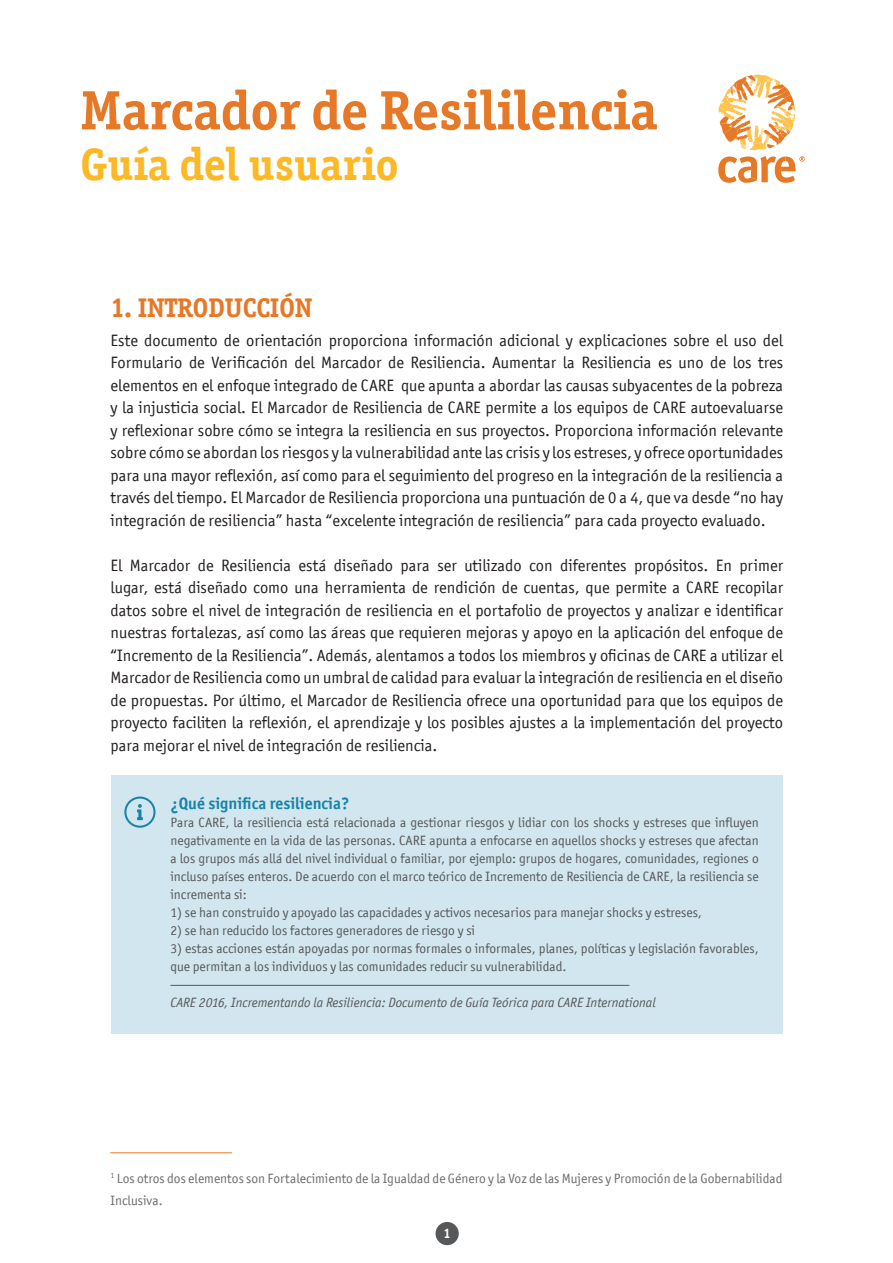
<style>
.page{position:relative;width:893px;height:1263px;background:#fff}
.page>*{position:absolute;margin:0;border:0;box-sizing:border-box;transform-origin:0 0}
.Normal_text{font:700 55.5px "Officina Ser ITC";color:#e67927}
.Normal_text-2{font:700 45.3px "Officina Ser ITC";color:#fcb825}
.Normal_text-3{font:700 27px "Officina Ser ITC";color:#e67927}
.Normal_text-4{font:16.5px/22.5px "Officina San ITC";color:#231f20;text-align:justify}
.Normal_text-5{font:700 16.5px "Officina San ITC";color:#1884aa}
.Normal_text-6{font:13.5px/18px "Officina San ITC";color:#57585a;text-align:justify}
.Normal_text-7{font:13.5px/22.5px "Officina San ITC";color:#6c6d70}
.Normal_text-8{font:italic 13.5px "Officina San ITC";color:#57585a}
.Normal_text-9{font:700 13.5px "Officina Ser ITC";color:#fff}
</style>
<div class="page">
<div style="left:111px;top:776px;width:671px;height:258px;background:#d1e6ee"></div>
<svg style="left:124px;top:796px;width:32px;height:32px"></svg>
<hr style="left:111px;top:1152px;width:121px;height:1px;background:#e67927">
<svg style="left:718px;top:75px;width:77px;height:75px"></svg>
<svg style="left:718px;top:156px;width:87px;height:27px"></svg>
<hr style="left:170px;top:985px;width:459px;height:1px;background:#57585a">
<div style="left:436px;top:1222px;width:23px;height:23px;background:#57585a;border-radius:50%"></div>
<p class="Normal_text" style="left:81px;top:76px;width:579px">Marcador de Resililencia</p>
<p class="Normal_text-2" style="left:81px;top:137px;width:319px">Guía del usuario</p>
<p class="Normal_text-3" style="left:111px;top:291px;width:203px">1. INTRODUCCIÓN</p>
<p class="Normal_text-4" style="left:111px;top:329px;width:674px">Este documento de orientación proporciona información adicional y explicaciones sobre el uso del Formulario de Verificación del Marcador de Resiliencia. Aumentar la Resiliencia es uno de los tres elementos en el enfoque integrado de CARE que apunta a abordar las causas subyacentes de la pobreza y la injusticia social. El Marcador de Resiliencia de CARE permite a los equipos de CARE autoevaluarse y reflexionar sobre cómo se integra la resiliencia en sus proyectos. Proporciona información relevante sobre cómo se abordan los riesgos y la vulnerabilidad ante las crisis y los estreses, y ofrece oportunidades para una mayor reflexión, así como para el seguimiento del progreso en la integración de la resiliencia a través del tiempo. El Marcador de Resiliencia proporciona una puntuación de 0 a 4, que va desde “no hay integración de resiliencia” hasta “excelente integración de resiliencia” para cada proyecto evaluado.</p>
<p class="Normal_text-4" style="left:111px;top:554px;width:674px">El Marcador de Resiliencia está diseñado para ser utilizado con diferentes propósitos. En primer lugar, está diseñado como una herramienta de rendición de cuentas, que permite a CARE recopilar datos sobre el nivel de integración de resiliencia en el portafolio de proyectos y analizar e identificar nuestras fortalezas, así como las áreas que requieren mejoras y apoyo en la aplicación del enfoque de “Incremento de la Resiliencia”. Además, alentamos a todos los miembros y oficinas de CARE a utilizar el Marcador de Resiliencia como un umbral de calidad para evaluar la integración de resiliencia en el diseño de propuestas. Por último, el Marcador de Resiliencia ofrece una oportunidad para que los equipos de proyecto faciliten la reflexión, el aprendizaje y los posibles ajustes a la implementación del proyecto para mejorar el nivel de integración de resiliencia.</p>
<p class="Normal_text-5" style="left:170px;top:793px;width:180px">¿Qué significa resiliencia?</p>
<p class="Normal_text-6" style="left:170px;top:814px;width:590px">Para CARE, la resiliencia está relacionada a gestionar riesgos y lidiar con los shocks y estreses que influyen negativamente en la vida de las personas. CARE apunta a enfocarse en aquellos shocks y estreses que afectan a los grupos más allá del nivel individual o familiar, por ejemplo: grupos de hogares, comunidades, regiones o incluso países enteros. De acuerdo con el marco teórico de Incremento de Resiliencia de CARE, la resiliencia se incrementa si:</p>
<p class="Normal_text-6" style="left:170px;top:904px;width:533px">1) se han construido y apoyado las capacidades y activos necesarios para manejar shocks y estreses,</p>
<p class="Normal_text-6" style="left:170px;top:922px;width:306px">2) se han reducido los factores generadores de riesgo y si</p>
<p class="Normal_text-6" style="left:170px;top:940px;width:590px">3) estas acciones están apoyadas por normas formales o informales, planes, políticas y legislación favorables, que permitan a los individuos y las comunidades reducir su vulnerabilidad.</p>
<p class="Normal_text-8" style="left:170px;top:995px;width:487px">CARE 2016, Incrementando la Resiliencia: Documento de Guía Teórica para CARE International</p>
<p class="Normal_text-7" style="left:111px;top:1167px;width:673px"><sup>1</sup> Los otros dos elementos son Fortalecimiento de la Igualdad de Género y la Voz de las Mujeres y Promoción de la Gobernabilidad<br>Inclusiva.</p>
<p class="Normal_text-9" style="left:443px;top:1225px;width:9px">1</p>
</div>
